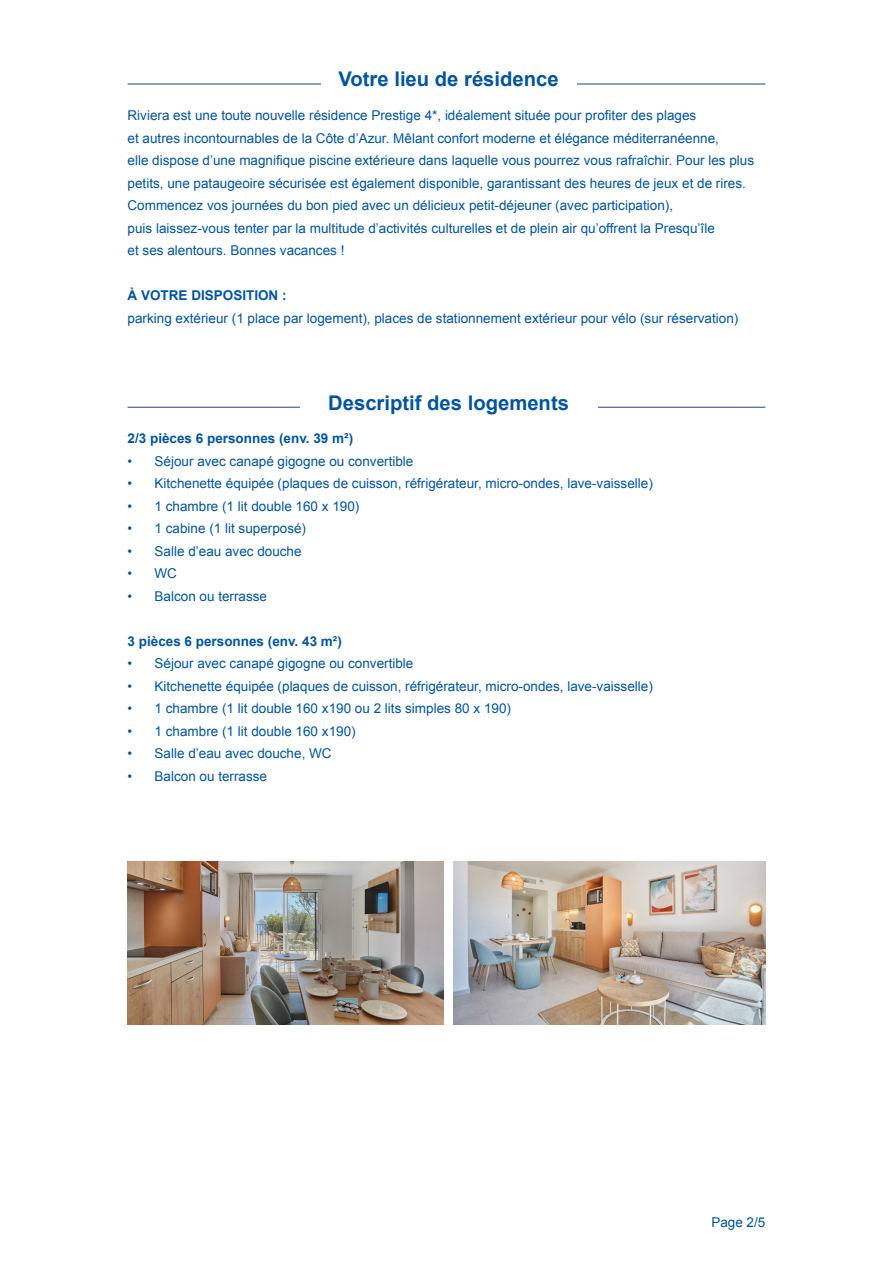
<style>
.page{position:relative;width:893px;height:1263px;background:#fff}
.page>*{position:absolute;margin:0;border:0;box-sizing:border-box;transform-origin:0 0}
.t1{font:700 20.25px "Arial";color:#0154a0}
.t2{font:13.5px/22.5px "Arial";color:#0154a0}
.t3{font:700 13.5px "Arial";color:#0154a0}
.s1{font-weight:700}
</style>
<div class="page">
<hr style="left:128px;top:84px;width:637px;height:1px;background:#253f8e">
<div style="left:321px;top:64px;width:255px;height:30px;background:#fff"></div>
<hr style="left:128px;top:407px;width:637px;height:1px;background:#253f8e">
<div style="left:300px;top:387px;width:297px;height:31px;background:#fff"></div>
<img style="left:128px;top:861px;width:637px;height:163px">
<div style="left:444px;top:861px;width:9px;height:170px;background:#fff"></div>
<p class="t1" style="left:338px;top:66px;width:222px">Votre lieu de résidence</p>
<p class="t2" style="left:128px;top:104px;width:628px">Riviera est une toute nouvelle résidence Prestige 4*, idéalement située pour profiter des plages<br>et autres incontournables de la Côte d’Azur. Mêlant confort moderne et élégance méditerranéenne,<br>elle dispose d’une magnifique piscine extérieure dans laquelle vous pourrez vous rafraîchir. Pour les plus petits, une pataugeoire sécurisée est également disponible, garantissant des heures de jeux et de rires.</p>
<p class="t2" style="left:128px;top:194px;width:589px">Commencez vos journées du bon pied avec un délicieux petit-déjeuner (avec participation),<br>puis laissez-vous tenter par la multitude d’activités culturelles et de plein air qu’offrent la Presqu’île et ses alentours. Bonnes vacances !</p>
<p class="t2" style="left:128px;top:284px;width:612px"><span class="s1">À VOTRE DISPOSITION :<br></span>parking extérieur (1 place par logement), places de stationnement extérieur pour vélo (sur réservation)</p>
<p class="t1" style="left:328px;top:389px;width:242px">Descriptif des logements</p>
<p class="t3" style="left:128px;top:430px;width:227px">2/3 pièces 6 personnes (env. 39 m²)</p>
<p class="t2" style="left:128px;top:450px;width:287px">• Séjour avec canapé gigogne ou convertible</p>
<p class="t2" style="left:128px;top:472px;width:527px">• Kitchenette équipée (plaques de cuisson, réfrigérateur, micro-ondes, lave-vaisselle)</p>
<p class="t2" style="left:128px;top:495px;width:233px">• 1 chambre (1 lit double 160 x 190)</p>
<p class="t2" style="left:128px;top:517px;width:180px">• 1 cabine (1 lit superposé)</p>
<p class="t2" style="left:128px;top:540px;width:176px">• Salle d’eau avec douche</p>
<p class="t2" style="left:128px;top:562px;width:51px">• WC</p>
<p class="t2" style="left:128px;top:585px;width:141px">• Balcon ou terrasse</p>
<p class="t3" style="left:128px;top:632px;width:216px">3 pièces 6 personnes (env. 43 m²)</p>
<p class="t2" style="left:128px;top:652px;width:287px">• Séjour avec canapé gigogne ou convertible</p>
<p class="t2" style="left:128px;top:675px;width:527px">• Kitchenette équipée (plaques de cuisson, réfrigérateur, micro-ondes, lave-vaisselle)</p>
<p class="t2" style="left:128px;top:697px;width:385px">• 1 chambre (1 lit double 160 x190 ou 2 lits simples 80 x 190)</p>
<p class="t2" style="left:128px;top:720px;width:230px">• 1 chambre (1 lit double 160 x190)</p>
<p class="t2" style="left:128px;top:742px;width:206px">• Salle d’eau avec douche, WC</p>
<p class="t2" style="left:128px;top:765px;width:141px">• Balcon ou terrasse</p>
<p class="t2" style="left:711px;top:1211px;width:56px">Page 2/5</p>
</div>
